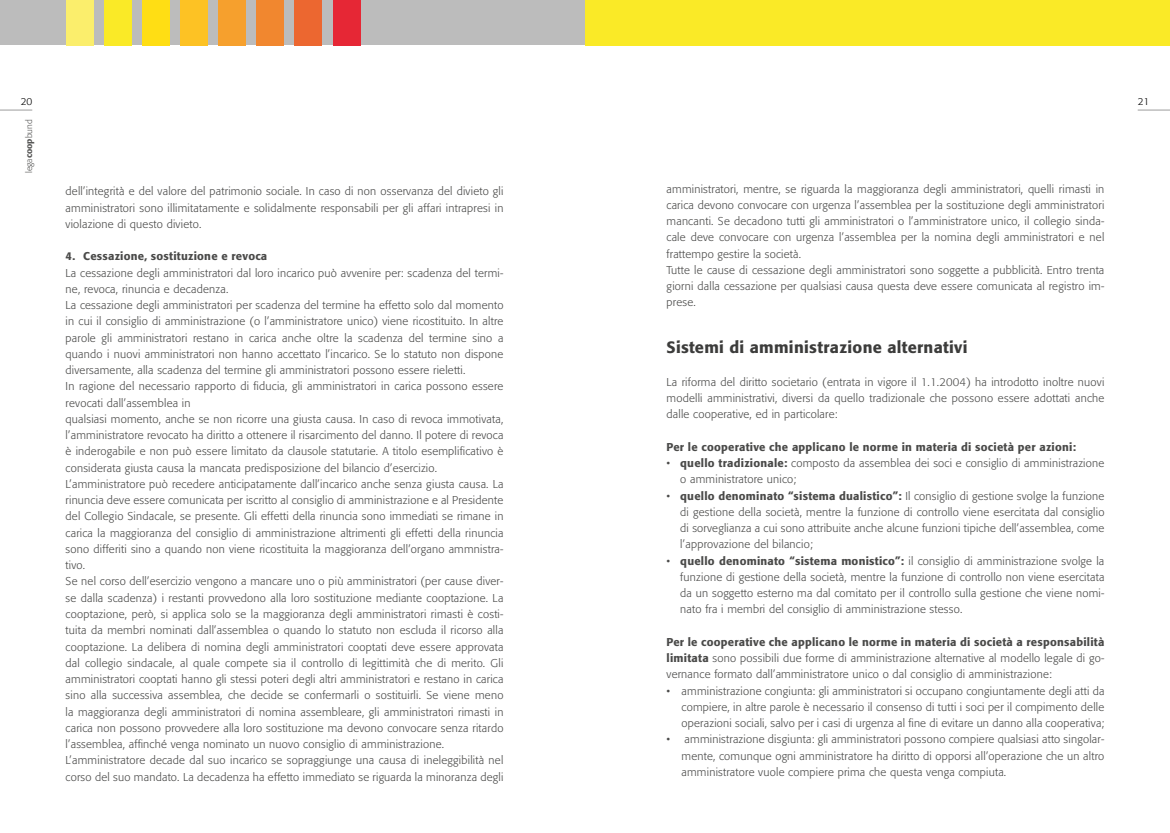
<style>
.page{position:relative;width:1170px;height:833px;background:#fff}
.page>*{position:absolute;margin:0;border:0;box-sizing:border-box;transform-origin:0 0}
.t1{font:500 16.25px "Formata";letter-spacing:.02em;color:#3c3c3b}
.t2{font:300 11.25px/16.2px "Formata";letter-spacing:.02em;color:#4a4a49;text-align:justify}
.t3{font:500 11.25px "Formata";letter-spacing:.02em;color:#4a4a49}
.t4{font:300 10px "Formata";color:#000}
.t5{font:300 8.75px "Formata";color:#575756}
.s1{font-weight:500}
</style>
<div class="page">
<div style="left:0;top:0;width:585px;height:45px;background:#bcbcbc"></div>
<div style="left:66px;top:0;width:27px;height:45px;background:#fbee6c"></div>
<div style="left:104px;top:0;width:27px;height:45px;background:#faea27"></div>
<div style="left:142px;top:0;width:28px;height:45px;background:#ffde14"></div>
<div style="left:180px;top:0;width:28px;height:45px;background:#fdc224"></div>
<div style="left:218px;top:0;width:28px;height:45px;background:#f6a02d"></div>
<div style="left:257px;top:0;width:27px;height:45px;background:#f1872f"></div>
<div style="left:295px;top:0;width:27px;height:45px;background:#ec6730"></div>
<div style="left:333px;top:0;width:27px;height:45px;background:#e62735"></div>
<div style="left:585px;top:0;width:584px;height:45px;background:#faea27"></div>
<hr style="left:0;top:110px;width:32px;height:1px;background:#9d9d9c">
<hr style="left:1137px;top:110px;width:32px;height:1px;background:#9d9d9c">
<p class="t4" style="left:21px;top:96px;width:13px">20</p>
<p class="t5" style="left:24px;top:173px;width:55px;rotate:-90deg">lega<span class="s1">coop</span>bund</p>
<p class="t2" style="left:66px;top:183px;width:439px">dell’integrità e del valore del patrimonio sociale. In caso di non osservanza del divieto gli amministratori sono illimitatamente e solidalmente responsabili per gli affari intrapresi in violazione di questo divieto.</p>
<p class="t3" style="left:66px;top:249px;width:203px">4. Cessazione, sostituzione e revoca</p>
<p class="t2" style="left:66px;top:265px;width:439px;text-align:left">La cessazione degli amministratori dal loro incarico può avvenire per: scadenza del termi&shy;ne, revoca, rinuncia e decadenza.<br>La cessazione degli amministratori per scadenza del termine ha effetto solo dal momento in cui il consiglio di amministrazione (o l’amministratore unico) viene ricostituito. In altre parole gli amministratori restano in carica anche oltre la scadenza del termine sino a quando i nuovi amministratori non hanno accettato l’incarico. Se lo statuto non dispone diversamente, alla scadenza del termine gli amministratori possono essere rieletti.<br>In ragione del necessario rapporto di fiducia, gli amministratori in carica possono essere revocati dall’assemblea in<br>qualsiasi momento, anche se non ricorre una giusta causa. In caso di revoca immotivata, l’amministratore revocato ha diritto a ottenere il risarcimento del danno. Il potere di revoca è inderogabile e non può essere limitato da clausole statutarie. A titolo esemplificativo è considerata giusta causa la mancata predisposizione del bilancio d’esercizio.<br>L’amministratore può recedere anticipatamente dall’incarico anche senza giusta causa. La rinuncia deve essere comunicata per iscritto al consiglio di amministrazione e al Presidente del Collegio Sindacale, se presente. Gli effetti della rinuncia sono immediati se rimane in carica la maggioranza del consiglio di amministrazione altrimenti gli effetti della rinuncia sono differiti sino a quando non viene ricostituita la maggioranza dell’organo ammnistra&shy;tivo.<br>Se nel corso dell’esercizio vengono a mancare uno o più amministratori (per cause diver&shy;se dalla scadenza) i restanti provvedono alla loro sostituzione mediante cooptazione. La cooptazione, però, si applica solo se la maggioranza degli amministratori rimasti è costi&shy;tuita da membri nominati dall’assemblea o quando lo statuto non escluda il ricorso alla cooptazione. La delibera di nomina degli amministratori cooptati deve essere approvata dal collegio sindacale, al quale compete sia il controllo di legittimità che di merito. Gli amministratori cooptati hanno gli stessi poteri degli altri amministratori e restano in carica sino alla successiva assemblea, che decide se confermarli o sostituirli. Se viene meno la maggioranza degli amministratori di nomina assembleare, gli amministratori rimasti in carica non possono provvedere alla loro sostituzione ma devono convocare senza ritardo l’assemblea, affinché venga nominato un nuovo consiglio di amministrazione.<br>L’amministratore decade dal suo incarico se sopraggiunge una causa di ineleggibilità nel corso del suo mandato. La decadenza ha effetto immediato se riguarda la minoranza degli</p>
<p class="t2" style="left:666px;top:181px;width:439px;text-align:left">amministratori, mentre, se riguarda la maggioranza degli amministratori, quelli rimasti in carica devono convocare con urgenza l’assemblea per la sostituzione degli amministratori mancanti. Se decadono tutti gli amministratori o l’amministratore unico, il collegio sinda&shy;cale deve convocare con urgenza l’assemblea per la nomina degli amministratori e nel frattempo gestire la società.<br>Tutte le cause di cessazione degli amministratori sono soggette a pubblicità. Entro trenta giorni dalla cessazione per qualsiasi causa questa deve essere comunicata al registro im&shy;prese.</p>
<h1 class="t1" style="left:666px;top:338px;width:302px">Sistemi di amministrazione alternativi</h1>
<p class="t2" style="left:666px;top:374px;width:439px">La riforma del diritto societario (entrata in vigore il 1.1.2004) ha introdotto inoltre nuovi modelli amministrativi, diversi da quello tradizionale che possono essere adottati anche dalle cooperative, ed in particolare:</p>
<p class="t3" style="left:666px;top:440px;width:411px">Per le cooperative che applicano le norme in materia di società per azioni:</p>
<p class="t2" style="left:680px;top:455px;width:425px;text-indent:-14px">• <span class="s1">quello tradizionale:</span> composto da assemblea dei soci e consiglio di amministrazione o amministratore unico;</p>
<p class="t2" style="left:680px;top:488px;width:425px;text-indent:-14px">• <span class="s1">quello denominato “sistema dualistico”:</span> Il consiglio di gestione svolge la funzione di gestione della società, mentre la funzione di controllo viene esercitata dal consiglio di sorveglianza a cui sono attribuite anche alcune funzioni tipiche dell’assemblea, come l’approvazione del bilancio;</p>
<p class="t2" style="left:680px;top:553px;width:425px;text-indent:-14px">• <span class="s1">quello denominato “sistema monistico”:</span> il consiglio di amministrazione svolge la funzione di gestione della società, mentre la funzione di controllo non viene esercitata da un soggetto esterno ma dal comitato per il controllo sulla gestione che viene nomi&shy;nato fra i membri del consiglio di amministrazione stesso.</p>
<p class="t2" style="left:666px;top:634px;width:439px"><span class="s1">Per le cooperative che applicano le norme in materia di società a responsabilità limitata</span> sono possibili due forme di amministrazione alternative al modello legale di go&shy;vernance formato dall’amministratore unico o dal consiglio di amministrazione:</p>
<p class="t2" style="left:681px;top:683px;width:424px;text-indent:-15px">• amministrazione congiunta: gli amministratori si occupano congiuntamente degli atti da compiere, in altre parole è necessario il consenso di tutti i soci per il compimento delle operazioni sociali, salvo per i casi di urgenza al fine di evitare un danno alla cooperativa;</p>
<p class="t2" style="left:681px;top:731px;width:424px;text-indent:-15px">• amministrazione disgiunta: gli amministratori possono compiere qualsiasi atto singolar&shy;mente, comunque ogni amministratore ha diritto di opporsi all’operazione che un altro amministratore vuole compiere prima che questa venga compiuta.</p>
<p class="t4" style="left:1137px;top:96px;width:13px">21</p>
</div>
